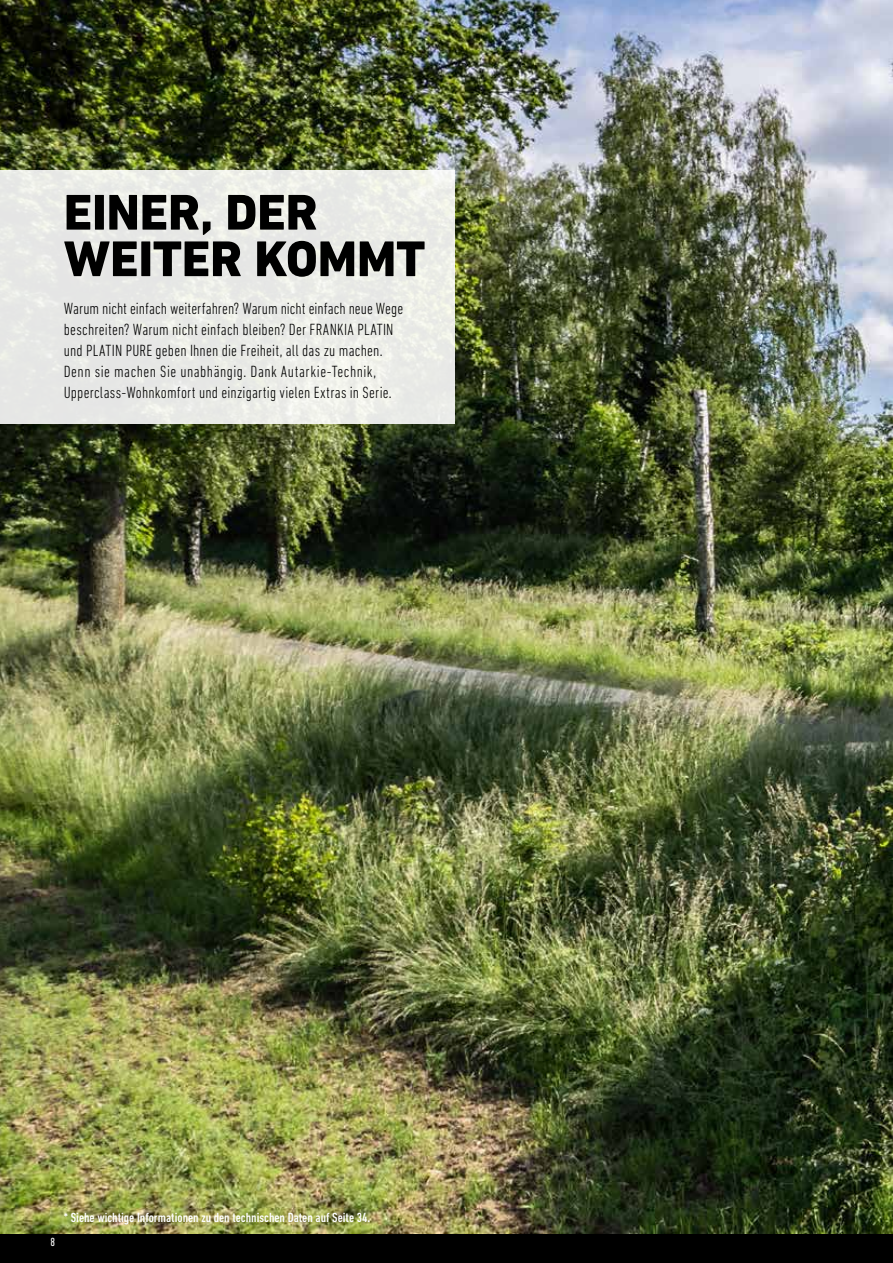
<style>
.page{position:relative;width:893px;height:1263px;background:#fff}
.page>*{position:absolute;margin:0;border:0;box-sizing:border-box;transform-origin:0 0}
.t1{font:800 51px/46.5px "DIN Next LT Pro";color:#000}
.t2{font:300 condensed 16.5px/21px "DIN Next LT Pro";letter-spacing:.01em;color:#000}
.t3{font:500 condensed 13.5px "DIN Next LT Pro";color:#fff}
.t4{font:condensed 12px "DIN Next LT Pro";color:#fff}
</style>
<div class="page">
<div style="left:0;top:1233px;width:893px;height:30px;background:#000"></div>
<img style="left:0;top:0;width:893px;height:1233px">
<div style="left:0;top:170px;width:455px;height:254px;background:#e9eae6"></div>
<h1 class="t1" style="left:64px;top:189px;width:363px">EINER, DER<br>WEITER KOMMT</h1>
<p class="t2" style="left:64px;top:298px;width:341px">Warum nicht einfach weiterfahren? Warum nicht einfach neue Wege beschreiten? Warum nicht einfach bleiben? Der FRANKIA PLATIN und PLATIN PURE geben Ihnen die Freiheit, all das zu machen.<br>Denn sie machen Sie unabhängig. Dank Autarkie-Technik, Upperclass-Wohnkomfort und einzigartig vielen Extras in Serie.</p>
<p class="t4" style="left:51px;top:1235px;width:6px">8</p>
<p class="t3" style="left:64px;top:1210px;width:308px">* Siehe wichtige Informationen zu den technischen Daten auf Seite 34.</p>
</div>
